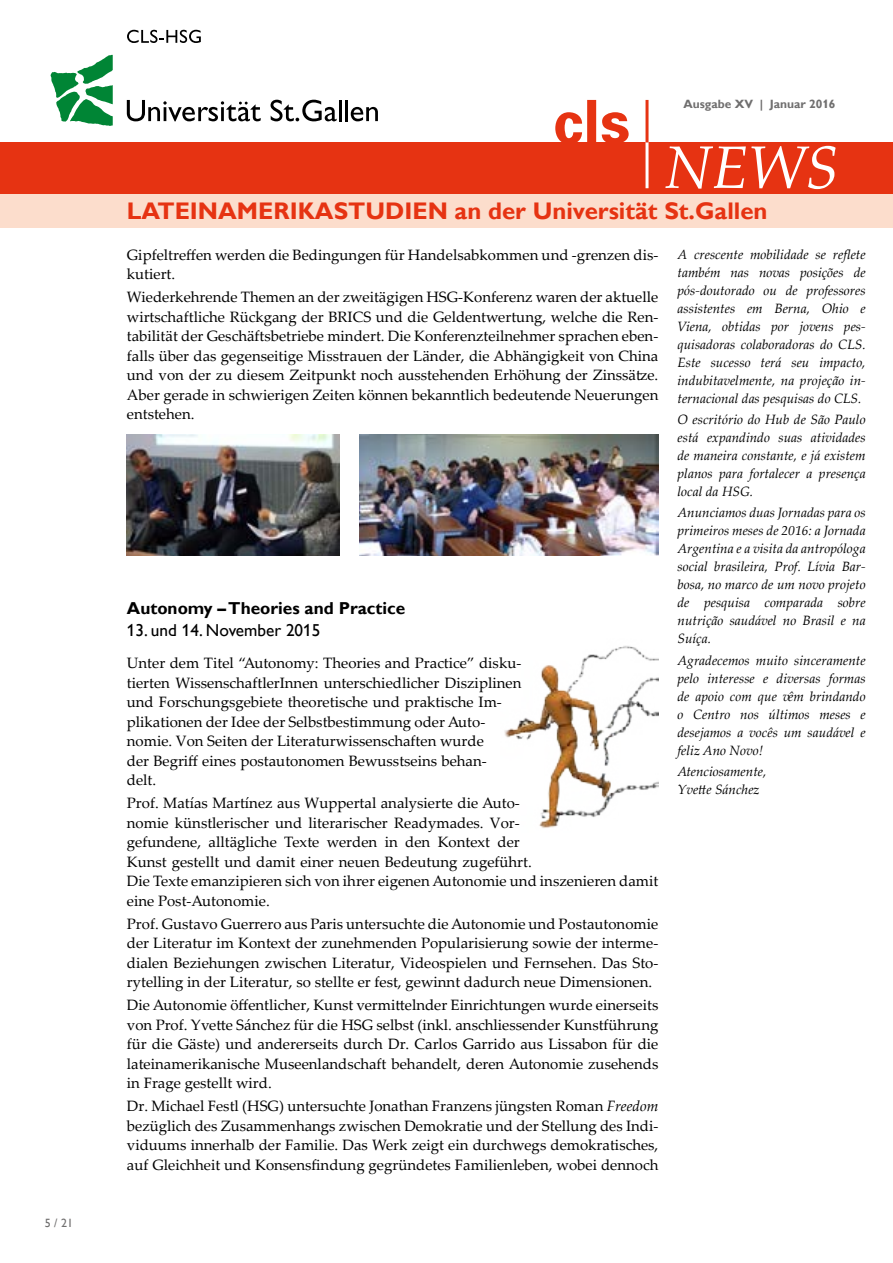
<style>
.page{position:relative;width:893px;height:1263px;background:#fff}
.page>*{position:absolute;margin:0;border:0;box-sizing:border-box;transform-origin:0 0}
.t1{font:700 24px "Gill Alt One";color:#e63312}
.t2{font:700 17.25px "Gill Alt One";color:#000}
.t3{font:17.25px "Gill Alt One";color:#000}
.t4{font:15px/19.5px "Palatino Linotype";color:#000;text-align:justify}
.t5{font:italic 13.5px/18px "Palatino Linotype";color:#000;text-align:justify}
.t6{font:700 12px "Gill Alt One";color:#706f6f}
.t7{font:12px "Gill Sans";color:#706f6f}
.s1{font-style:italic}
</style>
<div class="page">
<img style="left:359px;top:435px;width:299px;height:121px">
<img style="left:127px;top:435px;width:212px;height:121px">
<img style="left:504px;top:646px;width:154px;height:182px">
<div style="left:0;top:194px;width:893px;height:33px;background:#fcddcc"></div>
<div style="left:0;top:142px;width:893px;height:52px;background:#e63312"></div>
<svg style="left:555px;top:100px;width:74px;height:42px"></svg>
<svg style="left:665px;top:146px;width:171px;height:43px"></svg>
<hr style="left:645px;top:100px;width:3px;height:88px;background:#fff">
<hr style="left:645px;top:100px;width:3px;height:42px;background:#e63312">
<svg style="left:51px;top:55px;width:62px;height:71px"></svg>
<svg style="left:127px;top:100px;width:134px;height:21px"></svg>
<svg style="left:271px;top:100px;width:66px;height:21px"></svg>
<hr style="left:339px;top:100px;width:3px;height:21px;background:#000">
<hr style="left:345px;top:100px;width:3px;height:21px;background:#000">
<svg style="left:351px;top:107px;width:27px;height:14px"></svg>
<svg style="left:127px;top:30px;width:74px;height:13px"></svg>
<p class="t7" style="left:45px;top:1216px;width:30px">5 / 21</p>
<p class="t6" style="left:683px;top:97px;width:154px">Ausgabe XV | Januar 2016</p>
<h1 class="t1" style="left:127px;top:197px;width:642px">LATEINAMERIKASTUDIEN an der Universität St.Gallen</h1>
<p class="t4" style="left:127px;top:244px;width:533px">Gipfeltreffen werden die Bedingungen für Handelsabkommen und -grenzen dis&shy;kutiert.</p>
<p class="t4" style="left:127px;top:287px;width:533px">Wiederkehrende Themen an der zweitägigen HSG-Konferenz waren der aktuelle wirtschaftliche Rückgang der BRICS und die Geldentwertung, welche die Ren&shy;tabilität der Geschäftsbetriebe mindert. Die Konferenzteilnehmer sprachen eben&shy;falls über das gegenseitige Misstrauen der Länder, die Abhängigkeit von China und von der zu diesem Zeitpunkt noch ausstehenden Erhöhung der Zinssätze.<br>Aber gerade in schwierigen Zeiten können bekanntlich bedeutende Neuerungen entstehen.</p>
<p class="t2" style="left:127px;top:598px;width:280px">Autonomy – Theories and Practice</p>
<p class="t3" style="left:127px;top:620px;width:195px">13. und 14. November 2015</p>
<p class="t4" style="left:127px;top:653px;width:396px;text-align:left">Unter dem Titel “Autonomy: Theories and Practice” disku&shy;tierten WissenschaftlerInnen unterschiedlicher Disziplinen und Forschungsgebiete theoretische und praktische Im&shy;plikationen der Idee der Selbstbestimmung oder Auto&shy;nomie. Von Seiten der Literaturwissenschaften wurde<br>der Begriff eines postautonomen Bewusstseins behan-<br>delt.</p>
<p class="t4" style="left:127px;top:793px;width:533px;text-align:left">Prof. Matías Martínez aus Wuppertal analysierte die Auto-<br>nomie künstlerischer und literarischer Readymades. Vor-<br>gefundene, alltägliche Texte werden in den Kontext der<br>Kunst gestellt und damit einer neuen Bedeutung zugeführt.<br>Die Texte emanzipieren sich von ihrer eigenen Autonomie und inszenieren damit eine Post-Autonomie.</p>
<p class="t4" style="left:127px;top:913px;width:533px">Prof. Gustavo Guerrero aus Paris untersuchte die Autonomie und Postautonomie der Literatur im Kontext der zunehmenden Popularisierung sowie der interme&shy;dialen Beziehungen zwischen Literatur, Videospielen und Fernsehen. Das Sto&shy;rytelling in der Literatur, so stellte er fest, gewinnt dadurch neue Dimensionen.</p>
<p class="t4" style="left:127px;top:995px;width:533px">Die Autonomie öffentlicher, Kunst vermittelnder Einrichtungen wurde einerseits von Prof. Yvette Sánchez für die HSG selbst (inkl. anschliessender Kunstführung für die Gäste) und andererseits durch Dr. Carlos Garrido aus Lissabon für die lateinamerikanische Museenlandschaft behandelt, deren Autonomie zusehends in Frage gestellt wird.</p>
<p class="t4" style="left:127px;top:1095px;width:533px">Dr. Michael Festl (HSG) untersuchte Jonathan Franzens jüngsten Roman <span class="s1">Freedom </span>bezüglich des Zusammenhangs zwischen Demokratie und der Stellung des Indi&shy;viduums innerhalb der Familie. Das Werk zeigt ein durchwegs demokratisches, auf Gleichheit und Konsensfindung gegründetes Familienleben, wobei dennoch</p>
<p class="t5" style="left:677px;top:244px;width:190px">A crescente mobilidade se reflete também nas novas posições de pós-doutorado ou de professores assistentes em Berna, Ohio e Viena, obtidas por jovens pes&shy;quisadoras colaboradoras do CLS.<br>Este sucesso terá seu impacto, indubitavelmente, na projeção in&shy;ternacional das pesquisas do CLS.</p>
<p class="t5" style="left:677px;top:410px;width:190px">O escritório do Hub de São Paulo está expandindo suas atividades de maneira constante, e já existem planos para fortalecer a presença local da HSG.</p>
<p class="t5" style="left:677px;top:503px;width:190px">Anunciamos duas Jornadas para os primeiros meses de 2016: a Jornada Argentina e a visita da antropóloga social brasileira, Prof. Lívia Bar&shy;bosa, no marco de um novo projeto de pesquisa comparada sobre nutrição saudável no Brasil e na Suíça.</p>
<p class="t5" style="left:677px;top:651px;width:190px">Agradecemos muito sinceramente pelo interesse e diversas formas de apoio com que vêm brindando o Centro nos últimos meses e desejamos a vocês um saudável e feliz Ano Novo!</p>
<p class="t5" style="left:677px;top:762px;width:90px">Atenciosamente,<br>Yvette Sánchez</p>
</div>
